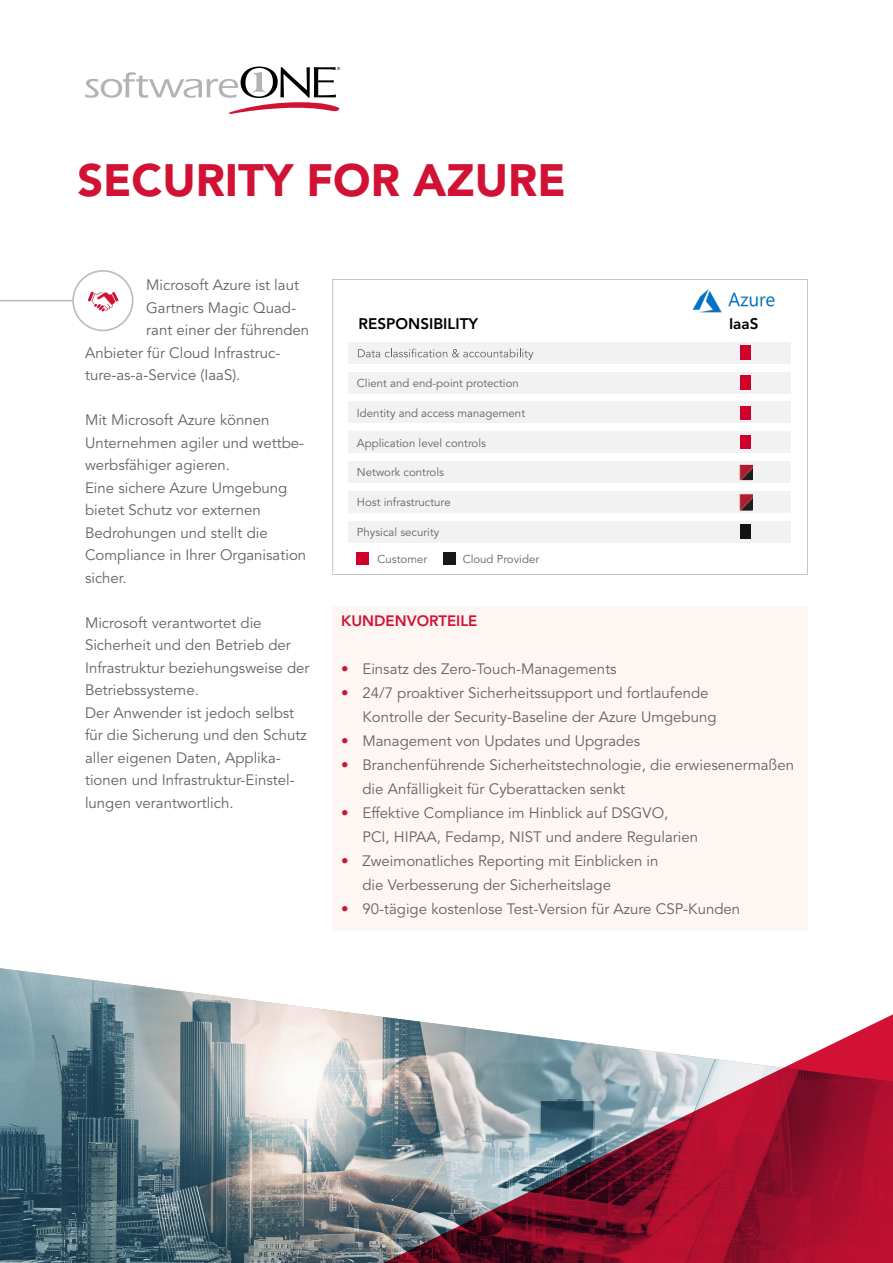
<style>
.page{position:relative;width:893px;height:1263px;background:#fff}
.page>*{position:absolute;margin:0;border:0;box-sizing:border-box;transform-origin:0 0}
.t1{font:900 45px "Avenir LT Std";color:#d11234}
.t2{font:800 15.3px "Avenir LT Std";color:#000}
.t3{font:15px/22.5px "Avenir LT Std";color:#646362}
.t4{font:800 15px "Avenir LT Std";color:#d11234}
.t5{font:11.4px "Avenir LT Std";color:#646362}
.s1{color:#d11234}
</style>
<div class="page">
<img style="left:0;top:968px;width:357px;height:295px">
<svg style="left:357px;top:1013px;width:536px;height:250px;background:#a16776"></svg>
<svg style="left:85px;top:67px;width:255px;height:47px"></svg>
<div style="left:72px;top:270px;width:62px;height:61px;border:2px solid #bcbdc0;border-radius:50%"></div>
<hr style="left:0;top:300px;width:72px;height:1px;background:#bcbdc0">
<svg style="left:88px;top:292px;width:31px;height:19px"></svg>
<svg style="left:333px;top:279px;width:474px;height:296px"></svg>
<div style="left:444px;top:552px;width:12px;height:13px;background:#171817"></div>
<div style="left:357px;top:552px;width:12px;height:13px;background:#cf012c"></div>
<div style="left:348px;top:342px;width:442px;height:22px;background:#f2f2f3"></div>
<svg style="left:358px;top:348px;width:175px;height:12px"></svg>
<div style="left:348px;top:372px;width:442px;height:21px;background:#f2f2f3"></div>
<div style="left:348px;top:402px;width:442px;height:21px;background:#f2f2f3"></div>
<div style="left:348px;top:432px;width:442px;height:21px;background:#f2f2f3"></div>
<div style="left:348px;top:461px;width:442px;height:22px;background:#f2f2f3"></div>
<div style="left:348px;top:491px;width:442px;height:21px;background:#f2f2f3"></div>
<div style="left:348px;top:521px;width:442px;height:21px;background:#f2f2f3"></div>
<div style="left:740px;top:346px;width:11px;height:14px;background:#cf012c"></div>
<div style="left:740px;top:375px;width:11px;height:15px;background:#cf012c"></div>
<div style="left:740px;top:406px;width:11px;height:13px;background:#cf012c"></div>
<div style="left:740px;top:435px;width:11px;height:14px;background:#cf012c"></div>
<img style="left:739px;top:464px;width:14px;height:17px">
<img style="left:740px;top:465px;width:13px;height:15px">
<img style="left:739px;top:493px;width:14px;height:18px">
<img style="left:740px;top:495px;width:13px;height:14px">
<div style="left:740px;top:524px;width:11px;height:15px;background:#111211"></div>
<div style="left:333px;top:606px;width:475px;height:324px;background:#fdf6f3"></div>
<h1 class="t1" style="left:77px;top:153px;width:490px">SECURITY FOR AZURE</h1>
<p class="t3" style="left:146px;top:274px;width:154px">Microsoft Azure ist laut</p>
<p class="t3" style="left:146px;top:297px;width:151px">Gartners Magic Quad-</p>
<p class="t3" style="left:146px;top:319px;width:165px">rant einer der führenden</p>
<p class="t3" style="left:85px;top:342px;width:197px">Anbieter für Cloud Infrastruc-</p>
<p class="t3" style="left:85px;top:364px;width:157px">ture-as-a-Service (IaaS).</p>
<p class="t3" style="left:85px;top:409px;width:223px">Mit Microsoft Azure können<br>Unternehmen agiler und wettbe&shy;werbsfähiger agieren.<br>Eine sichere Azure Umgebung bietet Schutz vor externen<br>Bedrohungen und stellt die<br>Compliance in Ihrer Organisation sicher.</p>
<p class="t3" style="left:85px;top:612px;width:226px">Microsoft verantwortet die<br>Sicherheit und den Betrieb der<br>Infrastruktur beziehungsweise der<br>Betriebssysteme.<br>Der Anwender ist jedoch selbst für die Sicherung und den Schutz aller eigenen Daten, Applika&shy;tionen und Infrastruktur-Einstel&shy;lungen verantwortlich.</p>
<p class="t2" style="left:358px;top:314px;width:121px">RESPONSIBILITY</p>
<p class="t2" style="left:729px;top:314px;width:31px">IaaS</p>
<p class="t5" style="left:357px;top:377px;width:163px">Client and end-point protection</p>
<p class="t5" style="left:357px;top:406px;width:170px">Identity and access management</p>
<p class="t5" style="left:357px;top:436px;width:131px">Application level controls</p>
<p class="t5" style="left:357px;top:466px;width:89px">Network controls</p>
<p class="t5" style="left:357px;top:496px;width:95px">Host infrastructure</p>
<p class="t5" style="left:357px;top:525px;width:84px">Physical security</p>
<p class="t5" style="left:377px;top:552px;width:51px">Customer</p>
<p class="t5" style="left:463px;top:552px;width:78px">Cloud Provider</p>
<p class="t4" style="left:341px;top:612px;width:138px">KUNDENVORTEILE</p>
<p class="t3" style="left:341px;top:658px;width:277px"><span class="s1">•</span> Einsatz des Zero-Touch-Managements</p>
<p class="t3" style="left:362px;top:681px;width:356px;line-height:24px;text-indent:-21px"><span class="s1">•</span> 24/7 proaktiver Sicherheitssupport und fortlaufende<br>Kontrolle der Security-Baseline der Azure Umgebung</p>
<p class="t3" style="left:341px;top:730px;width:300px"><span class="s1">•</span> Management von Updates und Upgrades</p>
<p class="t3" style="left:362px;top:753px;width:433px;line-height:24px;text-indent:-21px"><span class="s1">•</span> Branchenführende Sicherheitstechnologie, die erwiesenermaßen die Anfälligkeit für Cyberattacken senkt</p>
<p class="t3" style="left:362px;top:801px;width:337px;line-height:24px;text-indent:-21px"><span class="s1">•</span> Effektive Compliance im Hinblick auf DSGVO,<br>PCI, HIPAA, Fedamp, NIST und andere Regularien</p>
<p class="t3" style="left:362px;top:849px;width:298px;line-height:24px;text-indent:-21px"><span class="s1">•</span> Zweimonatliches Reporting mit Einblicken in die Verbesserung der Sicherheitslage</p>
<p class="t3" style="left:341px;top:898px;width:401px"><span class="s1">•</span> 90-tägige kostenlose Test-Version für Azure CSP-Kunden</p>
</div>
